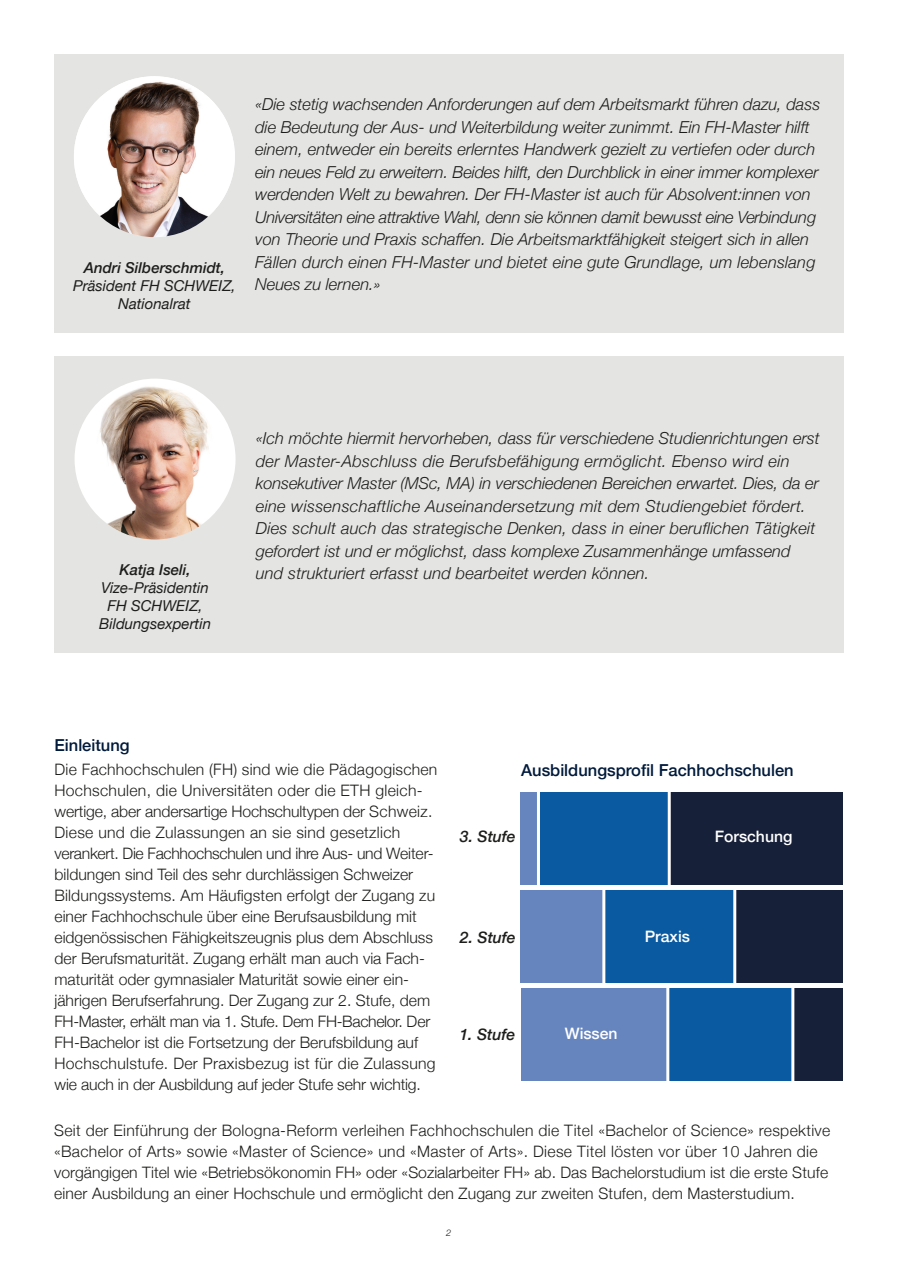
<style>
.page{position:relative;width:897px;height:1263px;background:#fff}
.page>*{position:absolute;margin:0;border:0;box-sizing:border-box;transform-origin:0 0}
.t1{font:italic 300 16.5px/22.5px "Helvetica Neue";color:#1d1d1b}
.t2{font:500 16.5px "Helvetica Neue";color:#001a3b}
.t3{font:300 15.75px/21px "Helvetica Neue";color:#1d1d1b}
.t4{font:500 15.75px "Helvetica Neue";color:#fff}
.t5{font:italic 500 15.75px "Helvetica Neue";color:#1d1d1b}
.t6{font:italic 15px/18px "Helvetica Neue";color:#1d1d1b;text-align:center}
.t7{font:italic 500 15px "Helvetica Neue";color:#1d1d1b}
.t8{font:italic 300 9.15px "Helvetica Neue";color:#1d1d1b}
</style>
<div class="page">
<div style="left:54px;top:54px;width:789px;height:278px;background:#e4e4e3"></div>
<img style="left:74px;top:76px;width:161px;height:161px;border-radius:80px">
<div style="left:667px;top:792px;width:175px;height:92px;background:#172039"></div>
<div style="left:537px;top:792px;width:130px;height:92px;background:#0a5aa2"></div>
<div style="left:521px;top:792px;width:16px;height:92px;background:#6685bf"></div>
<div style="left:734px;top:890px;width:108px;height:92px;background:#172039"></div>
<div style="left:604px;top:890px;width:130px;height:92px;background:#0a5aa2"></div>
<div style="left:521px;top:890px;width:82px;height:92px;background:#6685bf"></div>
<div style="left:667px;top:988px;width:125px;height:92px;background:#0a5aa2"></div>
<div style="left:792px;top:988px;width:50px;height:92px;background:#172039"></div>
<div style="left:521px;top:988px;width:146px;height:92px;background:#6685bf"></div>
<hr style="left:537px;top:785px;width:3px;height:101px;background:#fff">
<hr style="left:667px;top:785px;width:3px;height:101px;background:#fff">
<hr style="left:602px;top:886px;width:3px;height:101px;background:#fff">
<hr style="left:666px;top:985px;width:3px;height:97px;background:#fff">
<hr style="left:791px;top:985px;width:3px;height:97px;background:#fff">
<hr style="left:733px;top:886px;width:3px;height:101px;background:#fff">
<div style="left:54px;top:356px;width:789px;height:296px;background:#e4e4e3"></div>
<img style="left:75px;top:379px;width:160px;height:160px;border-radius:80px">
<p class="t7" style="left:84px;top:255px;width:143px">Andri Silberschmidt,</p>
<p class="t6" style="left:73px;top:277px;width:164px">Präsident FH SCHWEIZ,<br>Nationalrat</p>
<p class="t1" style="left:255px;top:92px;width:566px">«Die stetig wachsenden Anforderungen auf dem Arbeitsmarkt führen dazu, dass die Bedeutung der Aus- und Weiterbildung weiter zunimmt. Ein FH-Master hilft einem, entweder ein bereits erlerntes Handwerk gezielt zu vertiefen oder durch ein neues Feld zu erweitern. Beides hilft, den Durchblick in einer immer komplexer werdenden Welt zu bewahren. Der FH-Master ist auch für Absolvent:innen von Universitäten eine attraktive Wahl, denn sie können damit bewusst eine Verbindung von Theorie und Praxis schaffen. Die Arbeitsmarktfähigkeit steigert sich in allen Fällen durch einen FH-Master und bietet eine gute Grundlage, um lebenslang Neues zu lernen.»</p>
<p class="t1" style="left:256px;top:426px;width:565px">«Ich möchte hiermit hervorheben, dass für verschiedene Studienrichtungen erst der Master-Abschluss die Berufsbefähigung ermöglicht. Ebenso wird ein konsekutiver Master (MSc, MA) in verschiedenen Bereichen erwartet. Dies, da er eine wissenschaftliche Auseinandersetzung mit dem Studiengebiet fördert.<br>Dies schult auch das strategische Denken, dass in einer beruflichen Tätigkeit gefordert ist und er möglichst, dass komplexe Zusammenhänge umfassend</p>
<p class="t7" style="left:119px;top:557px;width:73px">Katja Iseli,</p>
<p class="t1" style="left:256px;top:561px;width:395px">und strukturiert erfasst und bearbeitet werden können.</p>
<p class="t6" style="left:99px;top:580px;width:113px">Vize-Präsidentin<br>FH SCHWEIZ,<br>Bildungsexpertin</p>
<p class="t2" style="left:54px;top:732px;width:77px">Einleitung</p>
<p class="t3" style="left:54px;top:758px;width:384px">Die Fachhochschulen (FH) sind wie die Pädagogischen Hochschulen, die Universitäten oder die ETH gleich&shy;wertige, aber andersartige Hochschultypen der Schweiz.<br>Diese und die Zulassungen an sie sind gesetzlich verankert. Die Fachhochschulen und ihre Aus- und Weiter&shy;bildungen sind Teil des sehr durchlässigen Schweizer Bildungssystems. Am Häufigsten erfolgt der Zugang zu einer Fachhochschule über eine Berufsausbildung mit eidgenössischen Fähigkeitszeugnis plus dem Abschluss der Berufs maturität. Zugang erhält man auch via Fach&shy;maturität oder gymnasialer Maturität sowie einer ein&shy;jährigen Berufserfahrung. Der Zugang zur 2. Stufe, dem FH-Master, erhält man via 1. Stufe. Dem FH-Bachelor. Der FH-Bachelor ist die Fortsetzung der Berufsbildung auf Hochschulstufe. Der Praxisbezug ist für die Zulassung wie auch in der Ausbildung auf jeder Stufe sehr wichtig.</p>
<p class="t2" style="left:521px;top:756px;width:274px">Ausbildungsprofil Fachhochschulen</p>
<p class="t5" style="left:460px;top:823px;width:57px">3. Stufe</p>
<p class="t4" style="left:714px;top:823px;width:79px">Forschung</p>
<p class="t5" style="left:460px;top:924px;width:57px">2. Stufe</p>
<p class="t4" style="left:644px;top:924px;width:47px">Praxis</p>
<p class="t5" style="left:459px;top:1020px;width:57px">1. Stufe</p>
<p class="t4" style="left:564px;top:1021px;width:54px">Wissen</p>
<p class="t3" style="left:54px;top:1119px;width:777px">Seit der Einführung der Bologna-Reform verleihen Fachhochschulen die Titel «Bachelor of Science» respektive «Bachelor of Arts» sowie «Master of Science» und «Master of Arts». Diese Titel lösten vor über 10 Jahren die vorgängigen Titel wie «Betriebsökonomin FH» oder «Sozialarbeiter FH» ab. Das Bachelorstudium ist die erste Stufe einer Ausbildung an einer Hochschule und ermöglicht den Zugang zur zweiten Stufen, dem Masterstudium.</p>
<p class="t8" style="left:446px;top:1225px;width:7px">2</p>
</div>
